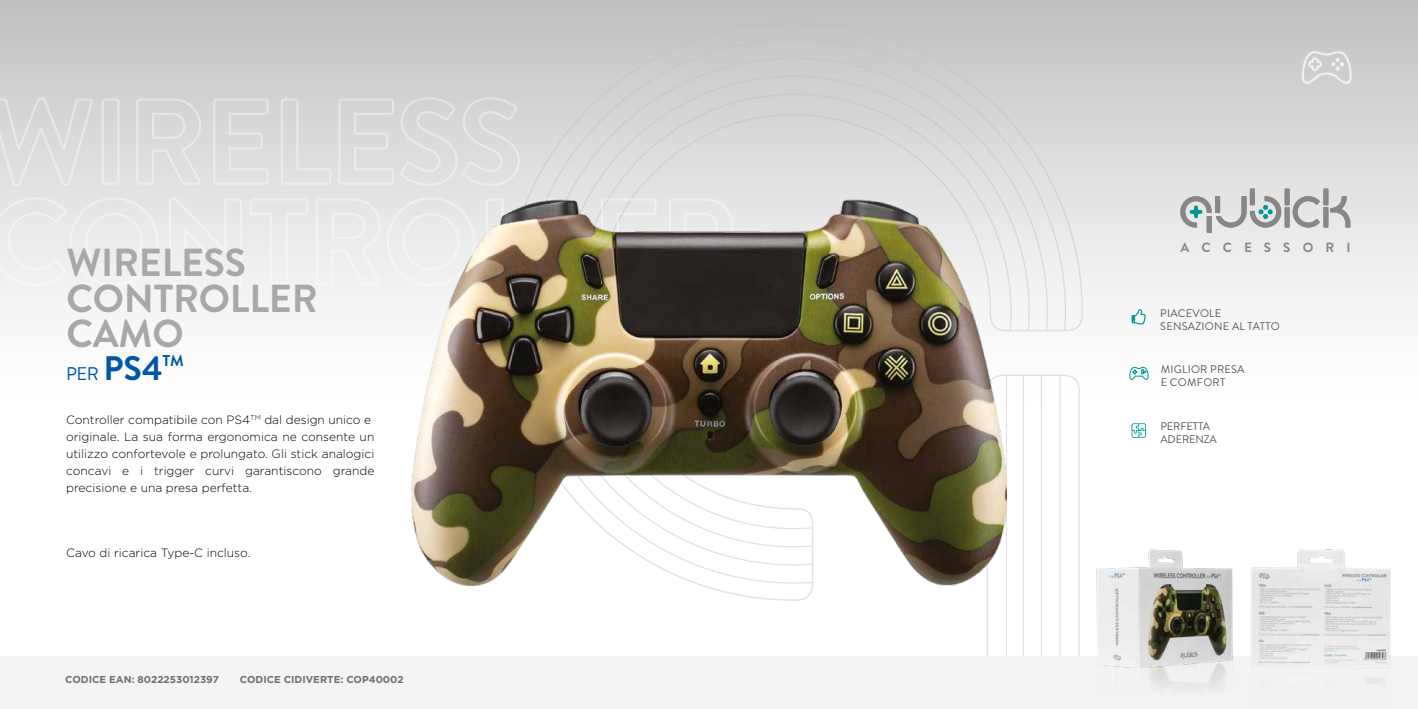
<style>
.page{position:relative;width:1418px;height:709px;background:#fff}
.page>*{position:absolute;margin:0;border:0;box-sizing:border-box;transform-origin:0 0}
.t1{font:700 39px/35.8px "Brandon Grotesque";letter-spacing:-.005em;color:#a8a8a7}
.t2{font:18.3px "Brandon Grotesque";color:#0058a5}
.t3{font:700 13.3px "Brandon Grotesque";letter-spacing:.91em;color:#878787}
.t4{font:300 12px/17px "Gotham";color:#000}
.t5{font:11px/13px "Brandon Grotesque";letter-spacing:.02em;color:#575756}
.t6{font:11px/13px "Brandon Grotesque";letter-spacing:-.015em;color:#575756}
.t7{font:700 10px "Gotham";color:#706f6f}
.s1{font-weight:700;font-size:34px}
.s2{font-weight:700;font-size:34.4px}
</style>
<div class="page">
<div style="left:0;top:0;width:1417px;height:421px;background:linear-gradient(to bottom,#c4c3c4,#fff)"></div>
<svg style="left:503px;top:21px;width:580px;height:580px;background:#dad9da"></svg>
<svg style="left:986px;top:374px;width:93px;height:282px"></svg>
<div style="left:0;top:656px;width:1417px;height:53px;background:#f4f4f4"></div>
<div style="left:1249px;top:189px;width:5px;height:16px;background:#878787"></div>
<div style="left:1206px;top:216px;width:5px;height:17px;background:#878787"></div>
<div style="left:1284px;top:207px;width:5px;height:20px;background:#878787"></div>
<svg style="left:1292px;top:196px;width:27px;height:31px"></svg>
<div style="left:1323px;top:207px;width:5px;height:20px;background:#878787"></div>
<svg style="left:1330px;top:196px;width:20px;height:31px"></svg>
<div style="left:1323px;top:189px;width:5px;height:16px;background:#878787"></div>
<svg style="left:1180px;top:196px;width:101px;height:31px;background:#b9c0c1"></svg>
<div style="left:1215px;top:196px;width:5px;height:17px;background:#878787"></div>
<div style="left:1284px;top:189px;width:5px;height:16px;background:#878787"></div>
<svg style="left:1301px;top:50px;width:50px;height:34px;background:#d6d5d6"></svg>
<svg style="left:1131px;top:309px;width:14px;height:15px"></svg>
<svg style="left:1128px;top:365px;width:20px;height:15px"></svg>
<svg style="left:1131px;top:423px;width:15px;height:15px"></svg>
<img style="left:1061px;top:544px;width:172px;height:128px">
<img style="left:1250px;top:549px;width:140px;height:104px">
<img style="left:1250px;top:653px;width:140px;height:44px">
<img style="left:411px;top:188px;width:595px;height:397px">
<h1 class="t1" style="left:66px;top:245px;width:253px">WIRELESS<br>CONTROLLER<br>CAMO</h1>
<h2 class="t2" style="left:66px;top:360px;width:119px">PER <span class="s1">PS</span><span class="s2">4</span><sup>TM</sup></h2>
<p class="t4" style="left:66px;top:410px;width:310px">Controller compatibile con PS4<sup>TM</sup> dal design unico e originale. La sua forma ergonomica ne consente un utilizzo confortevole e prolungato. Gli stick analogici concavi e i trigger curvi garantiscono grande precisione e una presa perfetta.</p>
<p class="t4" style="left:66px;top:544px;width:186px">Cavo di ricarica Type-C incluso.</p>
<p class="t7" style="left:65px;top:673px;width:155px">CODICE EAN: 8022253012397</p>
<p class="t7" style="left:240px;top:673px;width:165px">CODICE CIDIVERTE: COP40002</p>
<p class="t3" style="left:1180px;top:238px;width:171px">ACCESSORI</p>
<p class="t5" style="left:1160px;top:307px;width:121px">PIACEVOLE<br>SENSAZIONE AL TATTO</p>
<p class="t5" style="left:1160px;top:363px;width:85px">MIGLIOR PRESA<br>E COMFORT</p>
<p class="t6" style="left:1160px;top:420px;width:58px">PERFETTA<br>ADERENZA</p>
</div>
